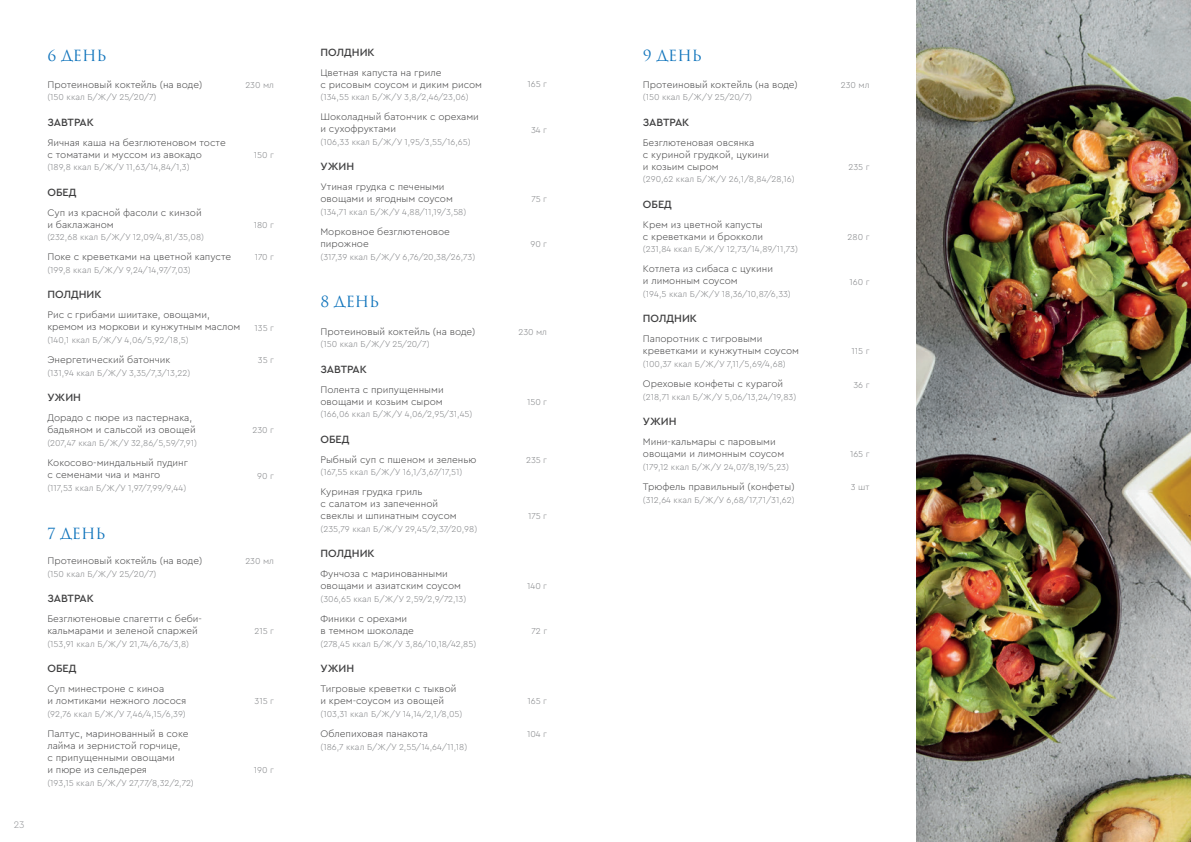
<style>
.page{position:relative;width:1191px;height:842px;background:#fff}
.page>*{position:absolute;margin:0;border:0;box-sizing:border-box;transform-origin:0 0}
.t1{font:15px "Trajan Pro 3";color:#1074bc}
.t2{font:500 11px "Cera Pro";color:#3e3e3f}
.t3{font:300 10px/12px "Cera Pro";color:#3e3e3f}
.t4{font:300 10px "Cera Pro";color:#939598}
.t5{font:300 9px "Cera Pro";color:#808285}
</style>
<div class="page">
<img style="left:916px;top:0;width:275px;height:842px">
<p class="t4" style="left:14px;top:818px;width:12px">23</p>
<h1 class="t1" style="left:47px;top:45px;width:61px">6 ДЕНЬ</h1>
<p class="t3" style="left:47px;top:78px;width:156px">Протеиновый коктейль (на воде)</p>
<p class="t5" style="left:47px;top:91px;width:111px">(150 ккал Б/Ж/У 25/20/7)</p>
<p class="t2" style="left:47px;top:115px;width:48px">ЗАВТРАК</p>
<p class="t3" style="left:47px;top:136px;width:180px">Яичная каша на безглютеновом тосте с томатами и муссом из авокадо</p>
<p class="t5" style="left:47px;top:161px;width:144px">(189,8 ккал Б/Ж/У 11,63/14,84/1,3)</p>
<p class="t2" style="left:47px;top:185px;width:31px">ОБЕД</p>
<p class="t3" style="left:47px;top:206px;width:156px">Суп из красной фасоли с кинзой и баклажаном</p>
<p class="t5" style="left:47px;top:231px;width:158px">(232,68 ккал Б/Ж/У 12,09/4,81/35,08)</p>
<p class="t3" style="left:47px;top:251px;width:185px">Поке с креветками на цветной капусте</p>
<p class="t5" style="left:47px;top:264px;width:145px">(199,8 ккал Б/Ж/У 9,24/14,97/7,03)</p>
<p class="t2" style="left:47px;top:287px;width:56px">ПОЛДНИК</p>
<p class="t3" style="left:47px;top:309px;width:194px">Рис с грибами шиитаке, овощами, кремом из моркови и кунжутным маслом</p>
<p class="t5" style="left:47px;top:334px;width:143px">(140,1 ккал Б/Ж/У 4,06/5,92/18,5)</p>
<p class="t3" style="left:47px;top:353px;width:124px">Энергетический батончик</p>
<p class="t5" style="left:47px;top:367px;width:144px">(131,94 ккал Б/Ж/У 3,35/7,3/13,22)</p>
<p class="t2" style="left:47px;top:390px;width:35px">УЖИН</p>
<p class="t3" style="left:47px;top:411px;width:150px">Дорадо с пюре из пастернака, бадьяном и сальсой из овощей</p>
<p class="t5" style="left:47px;top:437px;width:151px">(207,47 ккал Б/Ж/У 32,86/5,59/7,91)</p>
<p class="t3" style="left:47px;top:456px;width:142px">Кокосово-миндальный пудинг с семенами чиа и манго</p>
<p class="t5" style="left:47px;top:482px;width:140px">(117,53 ккал Б/Ж/У 1,97/7,99/9,44)</p>
<p class="t5" style="left:245px;top:79px;width:30px">230 мл</p>
<p class="t5" style="left:254px;top:149px;width:22px">150 г</p>
<p class="t5" style="left:254px;top:219px;width:22px">180 г</p>
<p class="t5" style="left:255px;top:251px;width:21px">170 г</p>
<p class="t5" style="left:255px;top:321px;width:21px">135 г</p>
<p class="t5" style="left:258px;top:354px;width:18px">35 г</p>
<p class="t5" style="left:252px;top:424px;width:23px">230 г</p>
<p class="t5" style="left:257px;top:469px;width:18px">90 г</p>
<h1 class="t1" style="left:47px;top:523px;width:60px">7 ДЕНЬ</h1>
<p class="t3" style="left:47px;top:554px;width:156px">Протеиновый коктейль (на воде)</p>
<p class="t5" style="left:47px;top:568px;width:111px">(150 ккал Б/Ж/У 25/20/7)</p>
<p class="t2" style="left:47px;top:591px;width:48px">ЗАВТРАК</p>
<p class="t3" style="left:47px;top:612px;width:156px">Безглютеновые спагетти с беби&shy;кальмарами и зеленой спаржей</p>
<p class="t5" style="left:47px;top:638px;width:143px">(153,91 ккал Б/Ж/У 21,74/6,76/3,8)</p>
<p class="t2" style="left:47px;top:661px;width:31px">ОБЕД</p>
<p class="t3" style="left:47px;top:682px;width:140px">Суп минестроне с киноа<br>и ломтиками нежного лосося</p>
<p class="t5" style="left:47px;top:708px;width:140px">(92,76 ккал Б/Ж/У 7,46/4,15/6,39)</p>
<p class="t3" style="left:47px;top:727px;width:143px">Палтус, маринованный в соке лайма и зернистой горчице, с припущенными овощами<br>и пюре из сельдерея</p>
<p class="t5" style="left:47px;top:777px;width:148px">(193,15 ккал Б/Ж/У 27,77/8,32/2,72)</p>
<p class="t5" style="left:245px;top:555px;width:30px">230 мл</p>
<p class="t5" style="left:254px;top:625px;width:21px">215 г</p>
<p class="t5" style="left:255px;top:695px;width:21px">315 г</p>
<p class="t5" style="left:254px;top:763px;width:22px">190 г</p>
<p class="t2" style="left:320px;top:45px;width:56px">ПОЛДНИК</p>
<p class="t3" style="left:320px;top:66px;width:163px">Цветная капуста на гриле<br>с рисовым соусом и диким рисом</p>
<p class="t5" style="left:320px;top:91px;width:150px">(134,55 ккал Б/Ж/У 3,8/2,46/23,06)</p>
<p class="t3" style="left:320px;top:111px;width:160px">Шоколадный батончик с орехами и сухофруктами</p>
<p class="t5" style="left:320px;top:136px;width:152px">(106,33 ккал Б/Ж/У 1,95/3,55/16,65)</p>
<p class="t2" style="left:320px;top:159px;width:35px">УЖИН</p>
<p class="t3" style="left:320px;top:181px;width:134px">Утиная грудка с печеными овощами и ягодным соусом</p>
<p class="t5" style="left:320px;top:206px;width:147px">(134,71 ккал Б/Ж/У 4,88/11,19/3,58)</p>
<p class="t3" style="left:320px;top:225px;width:131px">Морковное безглютеновое пирожное</p>
<p class="t5" style="left:320px;top:251px;width:156px">(317,39 ккал Б/Ж/У 6,76/20,38/26,73)</p>
<h1 class="t1" style="left:320px;top:292px;width:60px">8 ДЕНЬ</h1>
<p class="t3" style="left:320px;top:325px;width:156px">Протеиновый коктейль (на воде)</p>
<p class="t5" style="left:320px;top:338px;width:111px">(150 ккал Б/Ж/У 25/20/7)</p>
<p class="t2" style="left:320px;top:362px;width:48px">ЗАВТРАК</p>
<p class="t3" style="left:320px;top:383px;width:125px">Полента с припущенными овощами и козьим сыром</p>
<p class="t5" style="left:320px;top:408px;width:153px">(166,06 ккал Б/Ж/У 4,06/2,95/31,45)</p>
<p class="t2" style="left:320px;top:432px;width:31px">ОБЕД</p>
<p class="t3" style="left:320px;top:453px;width:157px">Рыбный суп с пшеном и зеленью</p>
<p class="t5" style="left:320px;top:466px;width:143px">(167,55 ккал Б/Ж/У 16,1/3,67/17,51)</p>
<p class="t3" style="left:320px;top:486px;width:138px">Куриная грудка гриль<br>с салатом из запеченной свеклы и шпинатным соусом</p>
<p class="t5" style="left:320px;top:523px;width:158px">(235,79 ккал Б/Ж/У 29,45/2,37/20,98)</p>
<p class="t2" style="left:320px;top:546px;width:56px">ПОЛДНИК</p>
<p class="t3" style="left:320px;top:568px;width:142px">Фунчоза с маринованными овощами и азиатским соусом</p>
<p class="t5" style="left:320px;top:593px;width:147px">(306,65 ккал Б/Ж/У 2,59/2,9/72,13)</p>
<p class="t3" style="left:320px;top:612px;width:95px">Финики с орехами в темном шоколаде</p>
<p class="t5" style="left:320px;top:638px;width:157px">(278,45 ккал Б/Ж/У 3,86/10,18/42,85)</p>
<p class="t2" style="left:320px;top:661px;width:35px">УЖИН</p>
<p class="t3" style="left:320px;top:682px;width:137px">Тигровые креветки с тыквой и крем-соусом из овощей</p>
<p class="t5" style="left:320px;top:708px;width:143px">(103,31 ккал Б/Ж/У 14,14/2,1/8,05)</p>
<p class="t3" style="left:320px;top:727px;width:109px">Облепиховая панакота</p>
<p class="t5" style="left:320px;top:741px;width:148px">(186,7 ккал Б/Ж/У 2,55/14,64/11,18)</p>
<p class="t5" style="left:527px;top:78px;width:21px">165 г</p>
<p class="t5" style="left:531px;top:124px;width:17px">34 г</p>
<p class="t5" style="left:531px;top:193px;width:17px">75 г</p>
<p class="t5" style="left:530px;top:238px;width:18px">90 г</p>
<p class="t5" style="left:518px;top:326px;width:30px">230 мл</p>
<p class="t5" style="left:527px;top:396px;width:22px">150 г</p>
<p class="t5" style="left:526px;top:454px;width:23px">235 г</p>
<p class="t5" style="left:528px;top:510px;width:21px">175 г</p>
<p class="t5" style="left:527px;top:580px;width:21px">140 г</p>
<p class="t5" style="left:531px;top:625px;width:17px">72 г</p>
<p class="t5" style="left:527px;top:695px;width:21px">165 г</p>
<p class="t5" style="left:527px;top:728px;width:21px">104 г</p>
<h1 class="t1" style="left:643px;top:45px;width:60px">9 ДЕНЬ</h1>
<p class="t3" style="left:643px;top:78px;width:156px">Протеиновый коктейль (на воде)</p>
<p class="t5" style="left:643px;top:91px;width:111px">(150 ккал Б/Ж/У 25/20/7)</p>
<p class="t2" style="left:643px;top:115px;width:48px">ЗАВТРАК</p>
<p class="t3" style="left:643px;top:136px;width:128px">Безглютеновая овсянка<br>с куриной грудкой, цукини и козьим сыром</p>
<p class="t5" style="left:643px;top:173px;width:153px">(290,62 ккал Б/Ж/У 26,1/8,84/28,16)</p>
<p class="t2" style="left:643px;top:197px;width:31px">ОБЕД</p>
<p class="t3" style="left:643px;top:218px;width:122px">Крем из цветной капусты с креветками и брокколи</p>
<p class="t5" style="left:643px;top:243px;width:157px">(231,84 ккал Б/Ж/У 12,73/14,89/11,73)</p>
<p class="t3" style="left:643px;top:263px;width:132px">Котлета из сибаса с цукини и лимонным соусом</p>
<p class="t5" style="left:643px;top:288px;width:149px">(194,5 ккал Б/Ж/У 18,36/10,87/6,33)</p>
<p class="t2" style="left:643px;top:311px;width:56px">ПОЛДНИК</p>
<p class="t3" style="left:643px;top:333px;width:158px">Папоротник с тигровыми креветками и кунжутным соусом</p>
<p class="t5" style="left:643px;top:358px;width:144px">(100,37 ккал Б/Ж/У 7,11/5,69/4,68)</p>
<p class="t3" style="left:643px;top:377px;width:142px">Ореховые конфеты с курагой</p>
<p class="t5" style="left:643px;top:391px;width:155px">(218,71 ккал Б/Ж/У 5,06/13,24/19,83)</p>
<p class="t2" style="left:643px;top:414px;width:35px">УЖИН</p>
<p class="t3" style="left:643px;top:435px;width:143px">Мини-кальмары с паровыми овощами и лимонным соусом</p>
<p class="t5" style="left:643px;top:461px;width:148px">(179,12 ккал Б/Ж/У 24,07/8,19/5,23)</p>
<p class="t3" style="left:643px;top:480px;width:153px">Трюфель правильный (конфеты)</p>
<p class="t5" style="left:643px;top:494px;width:153px">(312,64 ккал Б/Ж/У 6,68/17,71/31,62)</p>
<p class="t5" style="left:841px;top:79px;width:30px">230 мл</p>
<p class="t5" style="left:848px;top:161px;width:23px">235 г</p>
<p class="t5" style="left:847px;top:231px;width:23px">280 г</p>
<p class="t5" style="left:849px;top:275px;width:22px">160 г</p>
<p class="t5" style="left:851px;top:345px;width:19px">115 г</p>
<p class="t5" style="left:853px;top:379px;width:18px">36 г</p>
<p class="t5" style="left:850px;top:448px;width:21px">165 г</p>
<p class="t5" style="left:851px;top:481px;width:20px">3 шт</p>
</div>
